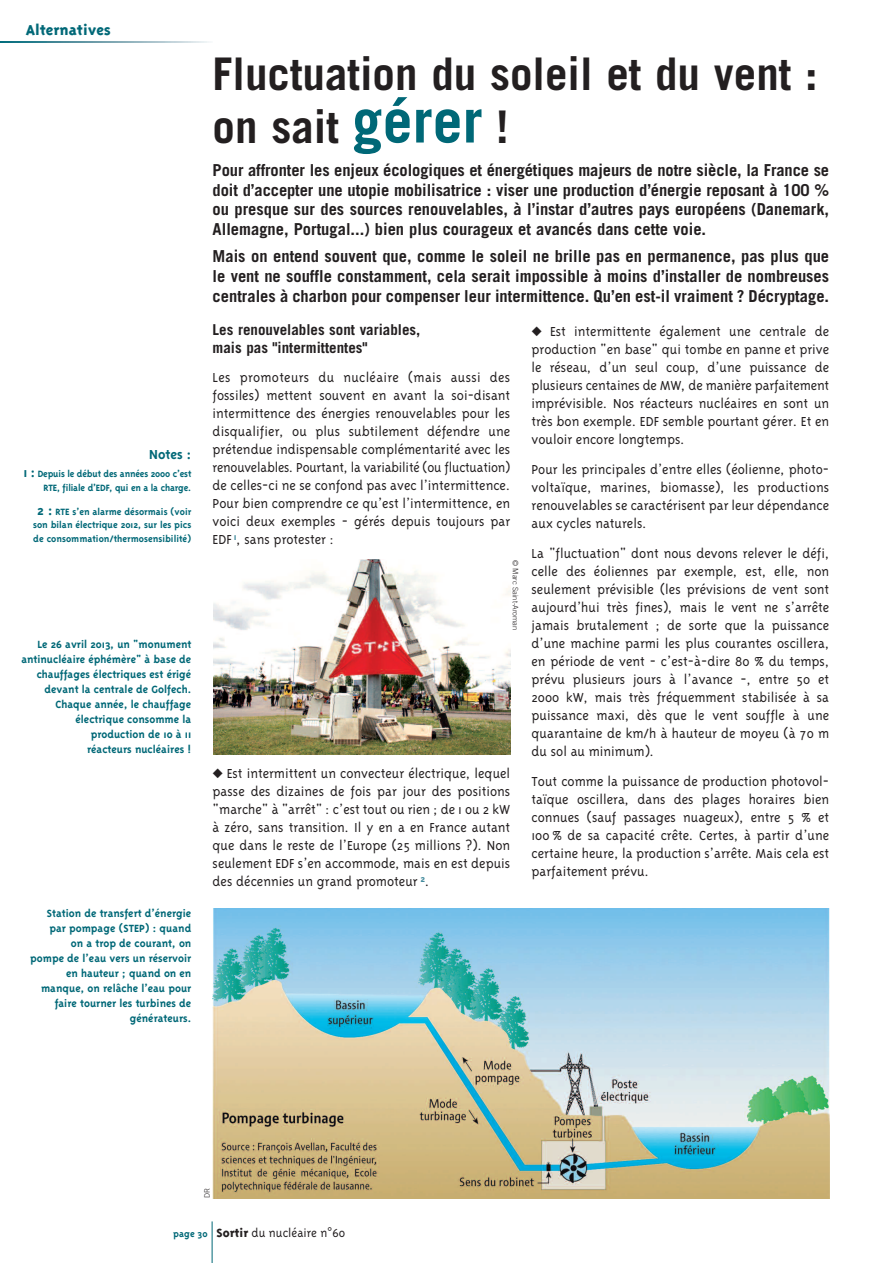
<style>
.page{position:relative;width:893px;height:1263px;background:#fff}
.page>*{position:absolute;margin:0;border:0;box-sizing:border-box;transform-origin:0 0}
.t1{font:700 45px/52.5px "Trade Gothic LT Std";color:#231f20}
.t2{font:700 16.5px/19.8px "Trade Gothic LT Std";color:#231f20;text-align:justify}
.t3{font:800 16.5px "Triplex";color:#006877}
.t4{font:300 15px/18px "Triplex";color:#231f20;text-align:justify}
.t5{font:700 15px/18px "Trade Gothic LT Std";color:#231f20}
.t6{font:700 15px "Triplex";color:#006877}
.t7{font:300 13.5px "Triplex";color:#231f20}
.t8{font:700 12px/15px "Triplex";color:#006877;text-align:right}
.t9{font:700 10.5px/13.5px "Triplex";color:#006877;text-align:right}
.t10{font:300 7.5px "Trade Gothic LT Std";color:#231f20}
.s1{font-size:15px}
.s2{font-size:60px;color:#006877}
.s3{font-weight:700;font-size:10.5px;color:#006877}
.s4{font-weight:800}
.s5{font-family:"Arial Narrow";font-weight:400}
</style>
<div class="page">
<svg style="left:0;top:41px;width:209px;height:2px"></svg>
<hr style="left:212px;top:1221px;width:1px;height:42px;background:#006877">
<img style="left:213px;top:908px;width:616px;height:291px">
<img style="left:214px;top:560px;width:296px;height:194px">
<p class="t3" style="left:26px;top:20px;width:87px">Alternatives</p>
<p class="t6" style="left:149px;top:445px;width:44px">Notes :</p>
<p class="t9" style="left:23px;top:467px;width:169px"><span class="s1">1 :</span> Depuis le début des années 2000 c’est<br>RTE, filiale d’EDF, qui en a la charge.</p>
<p class="t9" style="left:33px;top:505px;width:160px;text-align:center"><span class="s1">2 :</span> RTE s’en alarme désormais (voir son bilan électrique 2012, sur les pics de consommation/thermosensibilité)</p>
<p class="t8" style="left:21px;top:636px;width:171px">Le 26 avril 2013, un "monument antinucléaire éphémère" à base de chauffages électriques est érigé devant la centrale de Golfech.<br>Chaque année, le chauffage électrique consomme la production de 10 à 11<br>réacteurs nucléaires !</p>
<p class="t8" style="left:30px;top:905px;width:163px">Station de transfert d’énergie par pompage (STEP) : quand<br>on a trop de courant, on<br>pompe de l’eau vers un réservoir en hauteur ; quand on en manque, on relâche l’eau pour faire tourner les turbines de générateurs.</p>
<h1 class="t1" style="left:213px;top:52px;width:606px">Fluctuation du soleil et du vent : on sait <span class="s2">gérer</span> !</h1>
<p class="t2" style="left:213px;top:161px;width:618px">Pour affronter les enjeux écologiques et énergétiques majeurs de notre siècle, la France se doit d’accepter une utopie mobilisatrice : viser une production d’énergie reposant à 100 % ou presque sur des sources renouvelables, à l’instar d’autres pays européens (Danemark, Allemagne, Portugal...) bien plus courageux et avancés dans cette voie.</p>
<p class="t2" style="left:213px;top:248px;width:618px">Mais on entend souvent que, comme le soleil ne brille pas en permanence, pas plus que le vent ne souffle constamment, cela serait impossible à moins d’installer de nombreuses centrales à charbon pour compenser leur intermittence. Qu’en est-il vraiment ? Décryptage.</p>
<p class="t5" style="left:213px;top:322px;width:209px">Les renouvelables sont variables, mais pas "intermittentes"</p>
<p class="t4" style="left:213px;top:368px;width:299px">Les promoteurs du nucléaire (mais aussi des fossiles) mettent souvent en avant la soi-disant intermittence des énergies renouvelables pour les disqualifier, ou plus subtilement défendre une prétendue indispensable complémentarité avec les renouvelables. Pourtant, la variabilité (ou fluctuation) de celles-ci ne se confond pas avec l’intermittence.<br>Pour bien comprendre ce qu’est l’intermittence, en voici deux exemples - gérés depuis toujours par EDF <sup>1</sup>, sans protester :</p>
<p class="t10" style="left:518px;top:560px;width:72px;rotate:90deg">© Marc Saint-Aroman</p>
<p class="t4" style="left:213px;top:764px;width:299px">◆ Est intermittent un convecteur électrique, lequel passe des dizaines de fois par jour des positions "marche" à "arrêt" : c’est tout ou rien ; de 1 ou 2 kW à zéro, sans transition. Il y en a en France autant que dans le reste de l’Europe (25 millions ?). Non seulement EDF s’en accommode, mais en est depuis des décennies un grand promoteur <sup>2</sup>.</p>
<p class="t4" style="left:531px;top:322px;width:299px">◆ Est intermittente également une centrale de production "en base" qui tombe en panne et prive le réseau, d’un seul coup, d’une puissance de plusieurs centaines de MW, de manière parfaitement imprévisible. Nos réacteurs nucléaires en sont un très bon exemple. EDF semble pourtant gérer. Et en vouloir encore longtemps.</p>
<p class="t4" style="left:531px;top:460px;width:299px">Pour les principales d’entre elles (éolienne, photo&shy;voltaïque, marines, biomasse), les productions renouvelables se caractérisent par leur dépendance aux cycles naturels.</p>
<p class="t4" style="left:531px;top:544px;width:299px">La "fluctuation" dont nous devons relever le défi, celle des éoliennes par exemple, est, elle, non seulement prévisible (les prévisions de vent sont aujourd’hui très fines), mais le vent ne s’arrête jamais brutalement ; de sorte que la puissance d’une machine parmi les plus courantes oscillera, en période de vent - c’est-à-dire 80 % du temps, prévu plusieurs jours à l’avance -, entre 50 et 2000 kW, mais très fréquemment stabilisée à sa puissance maxi, dès que le vent souffle à une quarantaine de km/h à hauteur de moyeu (à 70 m du sol au minimum).</p>
<p class="t4" style="left:531px;top:772px;width:299px">Tout comme la puissance de production photovol&shy;taïque oscillera, dans des plages horaires bien connues (sauf passages nuageux), entre 5 % et 100 % de sa capacité crête. Certes, à partir d’une certaine heure, la production s’arrête. Mais cela est parfaitement prévu.</p>
<p class="t10" style="left:205px;top:1198px;width:12px;rotate:-90deg">DR</p>
<p class="t7" style="left:173px;top:1224px;width:174px"><span class="s3">page 30</span> <span class="s4">Sortir</span> du nucléaire n<span class="s5">°</span>60</p>
</div>
